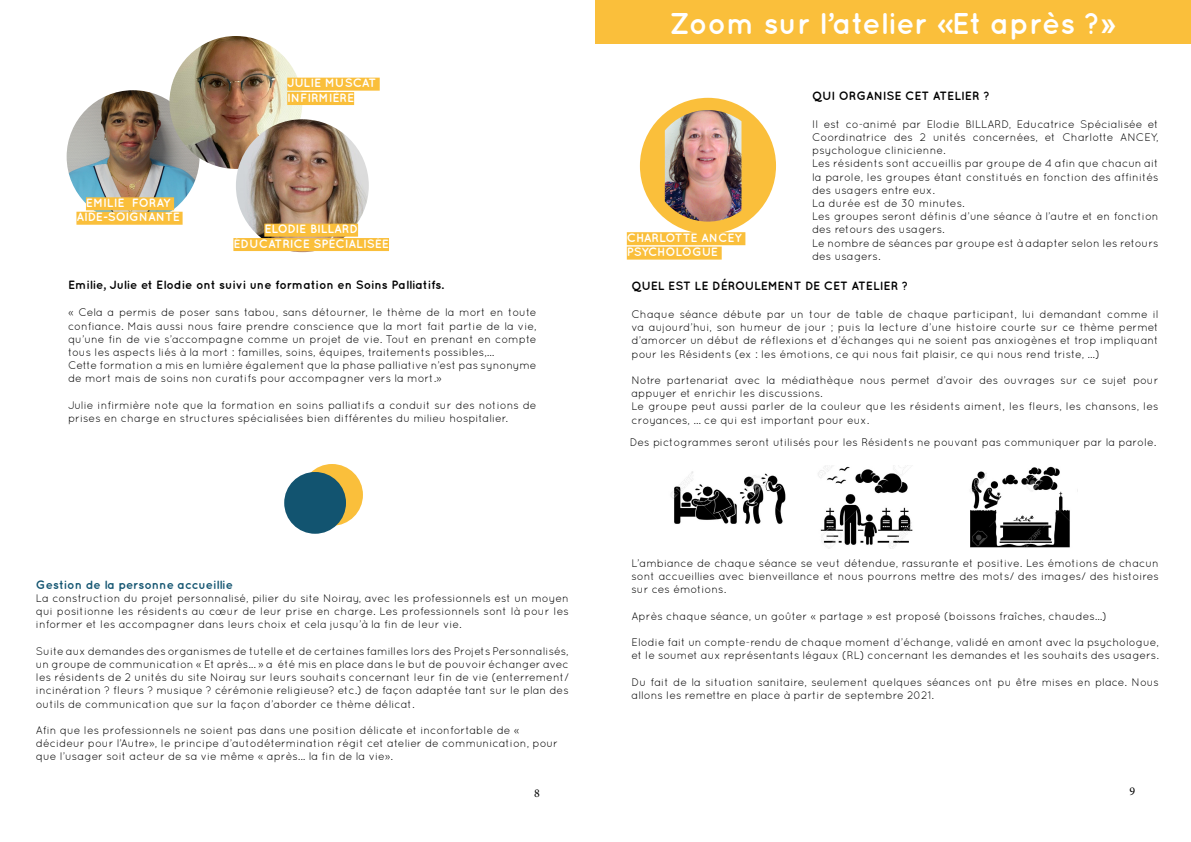
<style>
.page{position:relative;width:1191px;height:842px;background:#fff}
.page>*{position:absolute;margin:0;border:0;box-sizing:border-box;transform-origin:0 0}
.t1{font:700 30px "Quicksand";color:#fff}
.t2{font:700 12px "Quicksand";color:#000}
.t3{font:700 12px/14.4px "Quicksand";color:#fff}
.t4{font:700 12px "Quicksand";color:#125470}
.t5{font:12px "Minion Pro";color:#000}
.t6{font:11px/13.2px "Quicksand";color:#000}
.s1{font-family:"Arial"}
</style>
<div class="page">
<div style="left:595px;top:0;width:596px;height:43px;background:#fabf3b"></div>
<div style="left:640px;top:98px;width:136px;height:136px;background:#fabf3b;border-radius:50%"></div>
<img style="left:665px;top:110px;width:76px;height:112px">
<div style="left:627px;top:232px;width:118px;height:13px;background:#fabf3b"></div>
<div style="left:627px;top:247px;width:94px;height:13px;background:#fabf3b"></div>
<img style="left:67px;top:90px;width:132px;height:133px;border-radius:66px">
<img style="left:169px;top:36px;width:133px;height:133px;border-radius:66px">
<img style="left:236px;top:119px;width:133px;height:133px;border-radius:66px">
<div style="left:86px;top:197px;width:88px;height:13px;background:#fabf3b"></div>
<div style="left:76px;top:212px;width:107px;height:13px;background:#fabf3b"></div>
<div style="left:287px;top:78px;width:93px;height:13px;background:#fabf3b"></div>
<div style="left:287px;top:92px;width:67px;height:13px;background:#fabf3b"></div>
<div style="left:264px;top:224px;width:94px;height:13px;background:#fabf3b"></div>
<div style="left:233px;top:238px;width:156px;height:13px;background:#fabf3b"></div>
<img style="left:671px;top:471px;width:115px;height:53px">
<img style="left:818px;top:465px;width:95px;height:83px">
<img style="left:970px;top:466px;width:100px;height:82px">
<div style="left:301px;top:464px;width:62px;height:62px;background:#fabf3b;border-radius:50%"></div>
<div style="left:284px;top:472px;width:62px;height:62px;background:#125470;border-radius:50%"></div>
<p class="t3" style="left:76px;top:195px;width:105px;text-align:center">EMILIE FORAY<br>AIDE-SOIGNANTE</p>
<p class="t3" style="left:287px;top:75px;width:90px">JULIE MUSCAT<br>INFIRMIÈRE</p>
<p class="t3" style="left:233px;top:221px;width:157px;text-align:center">ELODIE BILLARD<br>ÉDUCATRICE SPÉCIALISÉE</p>
<p class="t2" style="left:68px;top:277px;width:377px">Emilie, Julie et Elodie ont suivi une formation en Soins Palliatifs.</p>
<p class="t6" style="left:68px;top:306px;width:470px">« Cela a permis de poser sans tabou, sans détourner, le thème de la mort en toute confiance. Mais aussi nous faire prendre conscience que la mort fait partie de la vie, qu’une fin de vie s’accompagne comme un projet de vie. Tout en prenant en compte tous les aspects liés à la mort : familles, soins, équipes, traitements possibles,…<br>Cette formation a mis en lumière également que la phase palliative n’est pas synonyme de mort mais de soins non curatifs pour accompagner vers la mort.»</p>
<p class="t6" style="left:68px;top:398px;width:470px">Julie infirmière note que la formation en soins palliatifs a conduit sur des notions de prises en charge en structures spécialisées bien différentes du milieu hospitalier.</p>
<p class="t4" style="left:36px;top:577px;width:198px">Gestion de la personne accueillie</p>
<p class="t6" style="left:36px;top:591px;width:534px;text-align:justify">La construction du projet personnalisé, pilier du site Noiray, avec les professionnels est un moyen qui positionne les résidents au cœur de leur prise en charge. Les professionnels sont là pour les informer et les accompagner dans leurs choix et cela jusqu’à la fin de leur vie.</p>
<p class="t6" style="left:36px;top:644px;width:534px;text-align:justify">Suite aux demandes des organismes de tutelle et de certaines familles lors des Projets Personnalisés, un groupe de communication « Et après... » a été mis en place dans le but de pouvoir échanger avec les résidents de 2 unités du site Noiray sur leurs souhaits concernant leur fin de vie (enterrement/ incinération ? fleurs ? musique ? cérémonie religieuse? etc.) de façon adaptée tant sur le plan des outils de communication que sur la façon d’aborder ce thème délicat.</p>
<p class="t6" style="left:36px;top:723px;width:523px">Afin que les professionnels ne soient pas dans une position délicate et inconfortable de « décideur pour l’Autre», le principe d’autodétermination régit cet atelier de communication, pour que l’usager soit acteur de sa vie même « après... la fin de la vie».</p>
<h1 class="t1" style="left:669px;top:5px;width:449px">Zoom sur l’atelier «Et après ?<span class="s1">»</span></h1>
<p class="t2" style="left:812px;top:89px;width:179px">QUI ORGANISE CET ATELIER ?</p>
<p class="t6" style="left:812px;top:117px;width:348px">Il est co-animé par Elodie BILLARD, Educatrice Spécialisée et Coordinatrice des 2 unités concernées, et Charlotte ANCEY, psychologue clinicienne.<br>Les résidents sont accueillis par groupe de 4 afin que chacun ait la parole, les groupes étant constitués en fonction des affinités des usagers entre eux.<br>La durée est de 30 minutes.<br>Les groupes seront définis d’une séance à l’autre et en fonction des retours des usagers.<br>Le nombre de séances par groupe est à adapter selon les retours des usagers.</p>
<p class="t3" style="left:627px;top:230px;width:116px">CHARLOTTE ANCEY<br>PSYCHOLOGUE</p>
<p class="t2" style="left:631px;top:279px;width:278px">QUEL EST LE DÉROULEMENT DE CET ATELIER ?</p>
<p class="t6" style="left:631px;top:307px;width:528px;text-align:justify">Chaque séance débute par un tour de table de chaque participant, lui demandant comme il va aujourd’hui, son humeur de jour ; puis la lecture d’une histoire courte sur ce thème permet d’amorcer un début de réflexions et d’échanges qui ne soient pas anxiogènes et trop impliquant pour les Résidents (ex : les émotions, ce qui nous fait plaisir, ce qui nous rend triste, …)</p>
<p class="t6" style="left:631px;top:373px;width:528px">Notre partenariat avec la médiathèque nous permet d’avoir des ouvrages sur ce sujet pour appuyer et enrichir les discussions.<br>Le groupe peut aussi parler de la couleur que les résidents aiment, les fleurs, les chansons, les croyances, … ce qui est important pour eux.</p>
<p class="t6" style="left:629px;top:435px;width:528px">Des pictogrammes seront utilisés pour les Résidents ne pouvant pas communiquer par la parole.</p>
<p class="t6" style="left:631px;top:556px;width:529px;text-align:justify">L’ambiance de chaque séance se veut détendue, rassurante et positive. Les émotions de chacun sont accueillies avec bienveillance et nous pourrons mettre des mots/ des images/ des histoires sur ces émotions.</p>
<p class="t6" style="left:631px;top:609px;width:477px">Après chaque séance, un goûter « partage » est proposé (boissons fraîches, chaudes…)</p>
<p class="t6" style="left:631px;top:635px;width:529px">Elodie fait un compte-rendu de chaque moment d’échange, validé en amont avec la psychologue, et le soumet aux représentants légaux (RL) concernant les demandes et les souhaits des usagers.</p>
<p class="t6" style="left:631px;top:675px;width:529px">Du fait de la situation sanitaire, seulement quelques séances ont pu être mises en place. Nous allons les remettre en place à partir de septembre 2021.</p>
<p class="t5" style="left:534px;top:785px;width:7px">8</p>
<p class="t5" style="left:1129px;top:783px;width:7px">9</p>
</div>
